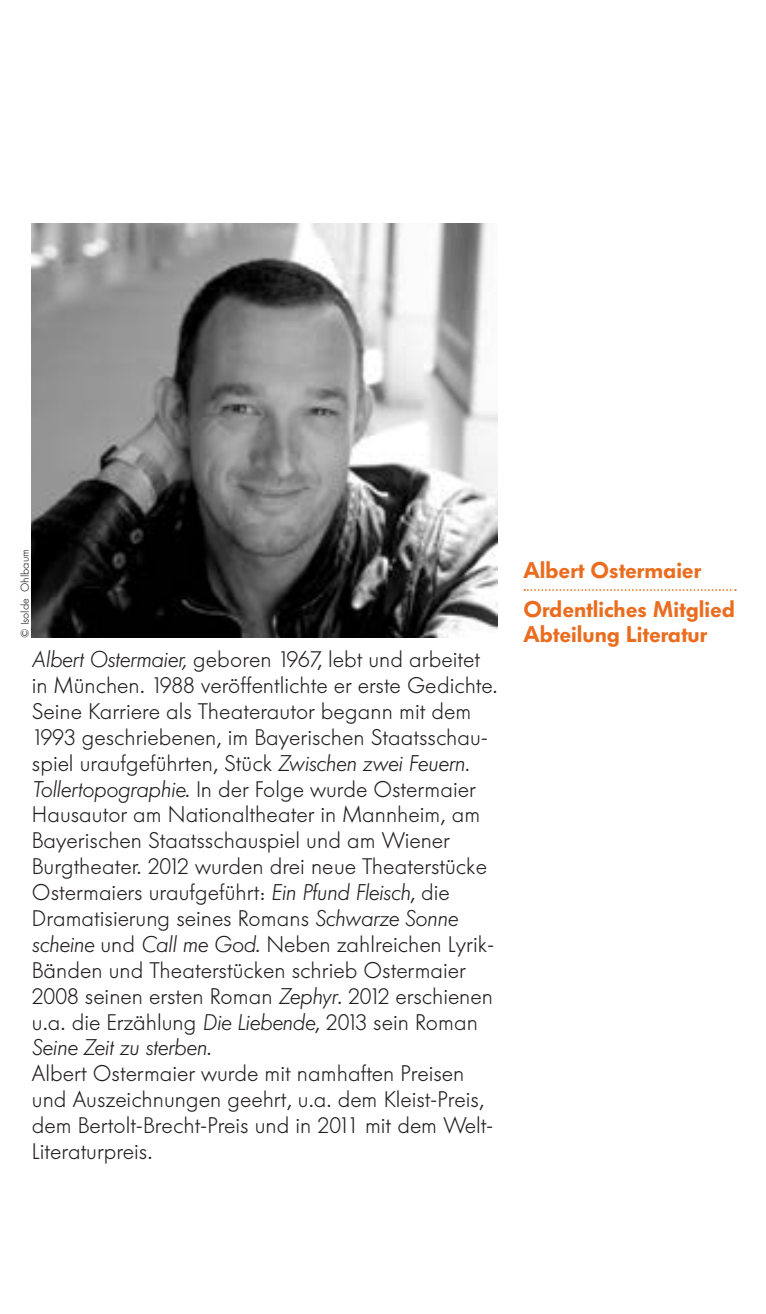
<style>
.page{position:relative;width:766px;height:1314px;background:#fff}
.page>*{position:absolute;margin:0;border:0;box-sizing:border-box;transform-origin:0 0}
.t1{font:300 22.5px/25.9px "Futura BQ";color:#231f20}
.t2{font:600 22.5px/38.7px "Futura BQ";color:#ea6d1f}
.t3{font:300 11.25px "Futura BQ";color:#231f20}
.s1{font-style:italic}
</style>
<div class="page">
<svg style="left:524px;top:589px;width:211px;height:2px"></svg>
<img style="left:32px;top:223px;width:465px;height:415px">
<p class="t3" style="left:18px;top:638px;width:90px;rotate:-90deg">© Isolde Ohlbaum</p>
<p class="t1" style="left:32px;top:647px;width:467px"><span class="s1">Albert Ostermaier,</span> geboren 1967, lebt und arbeitet in München. 1988 veröffentlichte er erste Gedichte.<br>Seine Karriere als Theaterautor begann mit dem 1993 geschriebenen, im Bayerischen Staatsschau&shy;spiel uraufgeführten, Stück <span class="s1">Zwischen zwei Feuern.<br>Tollertopographie</span>. In der Folge wurde Ostermaier Hausautor am Nationaltheater in Mannheim, am Bayerischen Staatsschauspiel und am Wiener Burgtheater. 2012 wurden drei neue Theaterstücke Ostermaiers uraufgeführt: <span class="s1">Ein Pfund Fleisch</span>, die Dramatisierung seines Romans <span class="s1">Schwarze Sonne scheine</span> und <span class="s1">Call me God</span>. Neben zahlreichen Lyrik-Bänden und Theaterstücken schrieb Ostermaier 2008 seinen ersten Roman <span class="s1">Zephyr</span>. 2012 erschienen u.a. die Erzählung <span class="s1">Die Liebende</span>, 2013 sein Roman <span class="s1">Seine Zeit zu sterben</span>.<br>Albert Ostermaier wurde mit namhaften Preisen und Auszeichnungen geehrt, u.a. dem Kleist-Preis, dem Bertolt-Brecht-Preis und in 2011 mit dem Welt-Literaturpreis.</p>
<p class="t2" style="left:523px;top:551px;width:213px">Albert Ostermaier<br>Ordentliches Mitglied</p>
<p class="t2" style="left:523px;top:615px;width:185px">Abteilung Literatur</p>
</div>
